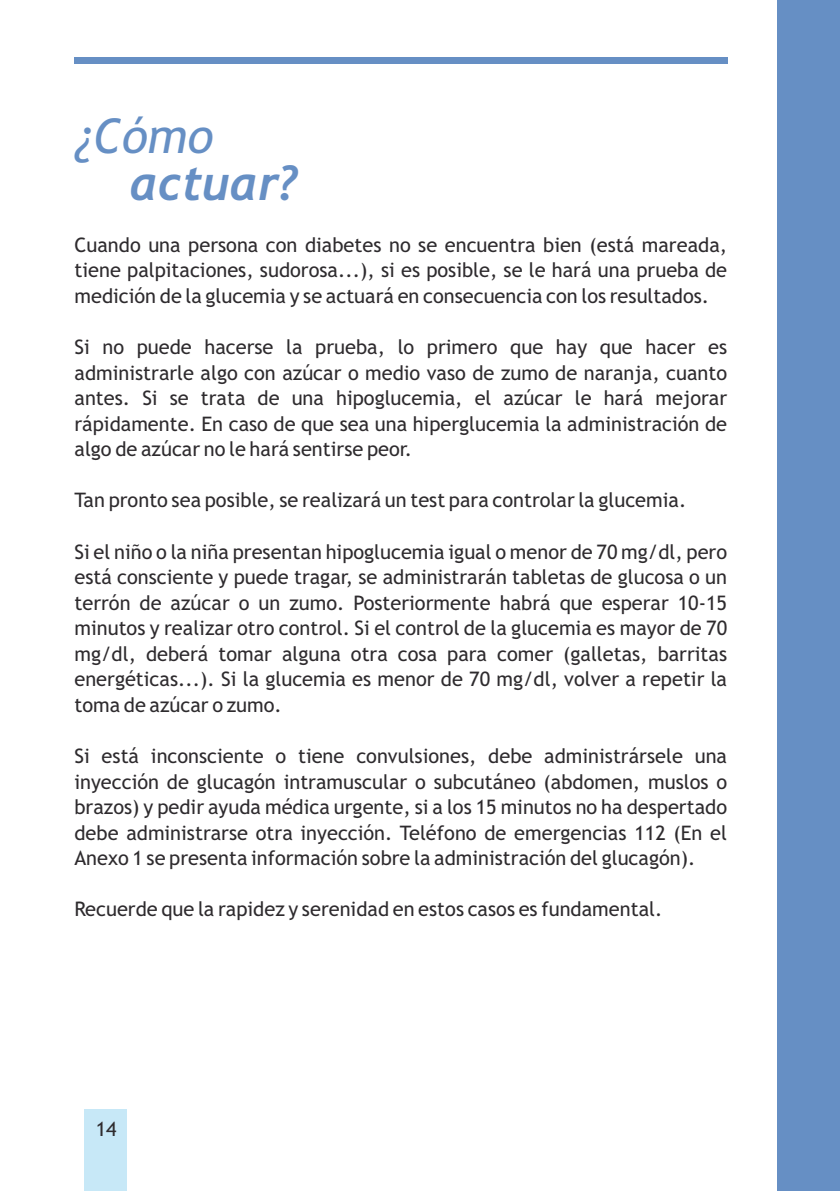
<style>
.page{position:relative;width:840px;height:1191px;background:#fff}
.page>*{position:absolute;margin:0;border:0;box-sizing:border-box;transform-origin:0 0}
.t1{font:italic 700 48px "Trebuchet";color:#668fc4}
.t2{font:italic 48px "Trebuchet MS";color:#668fc4}
.t3{font:20px/25.6px "Trebuchet MS";color:#2e2b2e;text-align:justify}
</style>
<div class="page">
<div style="left:84px;top:1109px;width:43px;height:82px;background:#c7e8f7"></div>
<div style="left:776px;top:0;width:63px;height:1191px;background:#668fc4"></div>
<div style="left:74px;top:58px;width:652px;height:6px;background:#668fc4"></div>
<h1 class="t2" style="left:75px;top:118px;width:139px">¿Cómo</h1>
<h1 class="t1" style="left:129px;top:165px;width:170px">actuar?</h1>
<p class="t3" style="left:74px;top:234px;width:653px">Cuando una persona con diabetes no se encuentra bien (está mareada, tiene palpitaciones, sudorosa...), si es posible, se le hará una prueba de medición de la glucemia y se actuará en consecuencia con los resultados.</p>
<p class="t3" style="left:74px;top:336px;width:653px">Si no puede hacerse la prueba, lo primero que hay que hacer es administrarle algo con azúcar o medio vaso de zumo de naranja, cuanto antes. Si se trata de una hipoglucemia, el azúcar le hará mejorar rápidamente. En caso de que sea una hiperglucemia la administración de algo de azúcar no le hará sentirse peor.</p>
<p class="t3" style="left:74px;top:489px;width:613px">Tan pronto sea posible, se realizará un test para controlar la glucemia.</p>
<p class="t3" style="left:74px;top:540px;width:653px">Si el niño o la niña presentan hipoglucemia igual o menor de 70 mg/dl, pero está consciente y puede tragar, se administrarán tabletas de glucosa o un terrón de azúcar o un zumo. Posteriormente habrá que esperar 10-15 minutos y realizar otro control. Si el control de la glucemia es mayor de 70 mg/dl, deberá tomar alguna otra cosa para comer (galletas, barritas energéticas...). Si la glucemia es menor de 70 mg/dl, volver a repetir la toma de azúcar o zumo.</p>
<p class="t3" style="left:74px;top:745px;width:653px">Si está inconsciente o tiene convulsiones, debe administrársele una inyección de glucagón intramuscular o subcutáneo (abdomen, muslos o brazos) y pedir ayuda médica urgente, si a los 15 minutos no ha despertado debe administrarse otra inyección. Teléfono de emergencias 112 (En el Anexo 1 se presenta información sobre la administración del glucagón).</p>
<p class="t3" style="left:74px;top:898px;width:589px">Recuerde que la rapidez y serenidad en estos casos es fundamental.</p>
<p class="t3" style="left:96px;top:1118px;width:22px">14</p>
</div>
